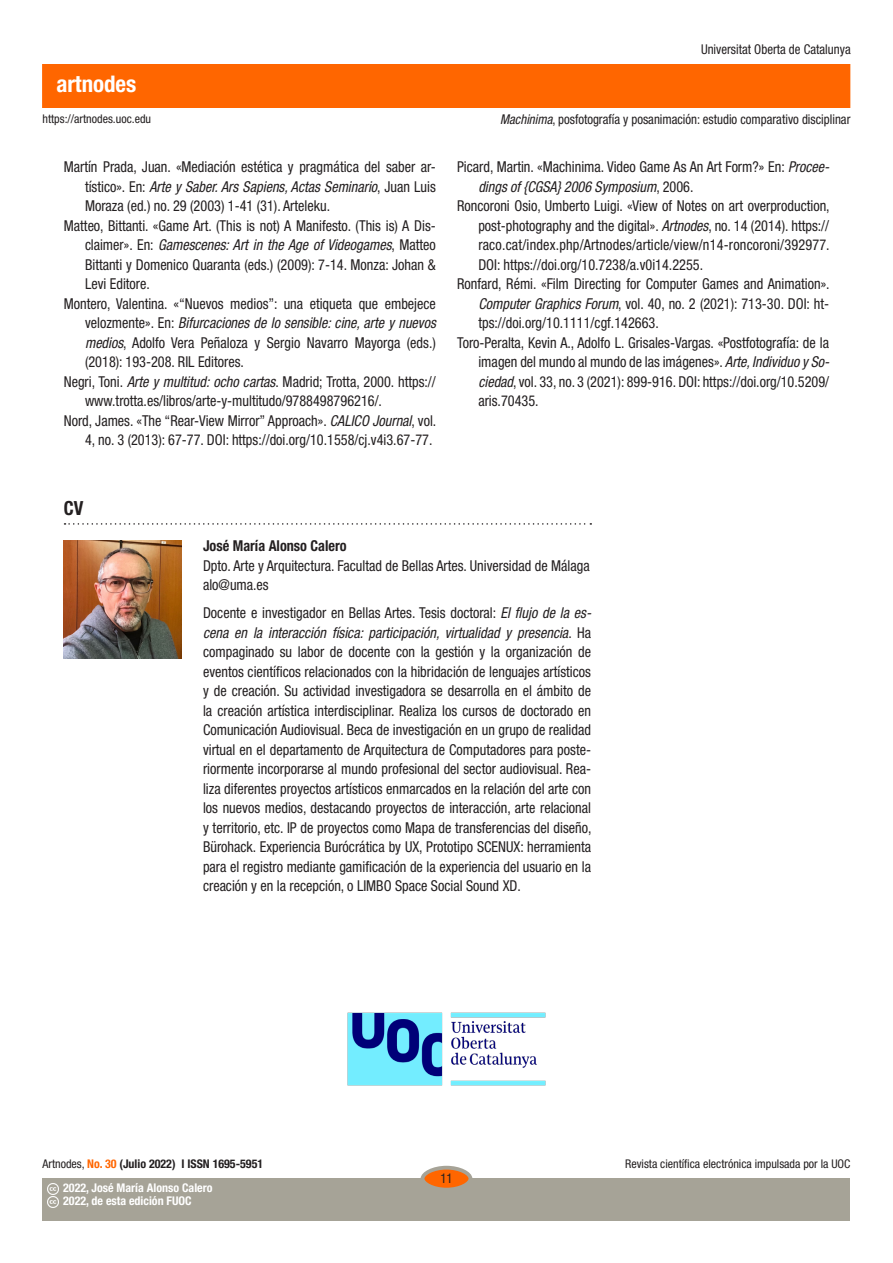
<style>
.page{position:relative;width:893px;height:1263px;background:#fff}
.page>*{position:absolute;margin:0;border:0;box-sizing:border-box;transform-origin:0 0}
.t1{font:700 condensed 22.95px "Helvetica Neue LT Std";color:#fff}
._04_CV{font:700 condensed 19.5px "Helvetica Neue LT Std";color:#231f20;scale:.95 1}
._04_biblio{font:condensed 15px/19.5px "Helvetica Neue LT Std";color:#231f20;text-align:justify;scale:.95 1}
._04_CV_autor{font:condensed 15px/19.5px "Helvetica Neue LT Std";color:#231f20;text-align:justify;scale:.95 1}
._02_texto_base_1{font:condensed 15px "Helvetica Neue LT Std";color:#231f20;scale:.95 1}
._02_texto_base_1-2{font:700 condensed 15px "Helvetica Neue LT Std";color:#231f20;scale:.95 1}
._02_texto_base_1_F{font:condensed 15px "Helvetica Neue LT Std";color:#231f20;scale:.95 1}
.t2{font:condensed 13.5px "Helvetica Neue LT Std";color:#231f20;scale:.95 1}
.t3{font:condensed 12px "Helvetica Neue LT Std";color:#231f20}
.t4{font:700 condensed 12px/13.5px "Helvetica Neue LT Std";color:#fff}
.t5{font:700 condensed 12px "Helvetica Neue LT Std";color:#231f20}
.s1{font-style:italic}
.s2{font-weight:400}
.s3{color:#f60}
</style>
<div class="page">
<div style="left:43px;top:65px;width:807px;height:42px;background:#f60"></div>
<div style="left:43px;top:1178px;width:807px;height:42px;background:#a6a397"></div>
<div style="left:422px;top:1168px;width:48px;height:21px;background:#f60;border-radius:50%"></div>
<div style="left:421px;top:1166px;width:51px;height:25px;border:4px solid #a6a397;border-radius:50%"></div>
<svg style="left:47px;top:1183px;width:11px;height:25px"></svg>
<svg style="left:65px;top:523px;width:526px;height:2px"></svg>
<img style="left:64px;top:540px;width:118px;height:118px">
<img style="left:347px;top:1012px;width:199px;height:74px">
<h1 class="t1" style="left:56px;top:69px;width:81px">artnodes</h1>
<p class="t2" style="left:701px;top:42px;width:159px">Universitat Oberta de Catalunya</p>
<p class="t3" style="left:43px;top:112px;width:110px">https://artnodes.uoc.edu</p>
<p class="t2" style="left:500px;top:112px;width:370px"><span class="s1">Machinima</span>, posfotografía y posanimación: estudio comparativo disciplinar</p>
<p class="_04_biblio" style="left:85px;top:157px;width:371px;text-indent:-21px">Martín Prada, Juan. «Mediación estética y pragmática del saber ar&shy;tístico». En: <span class="s1">Arte y Saber. Ars Sapiens, Actas Seminario</span>, Juan Luis Moraza (ed.) no. 29 (2003) 1-41 (31). Arteleku.</p>
<p class="_04_biblio" style="left:85px;top:216px;width:371px;text-indent:-21px">Matteo, Bittanti. «Game Art. (This is not) A Manifesto. (This is) A Dis&shy;claimer». En: <span class="s1">Gamescenes: Art in the Age of Videogames</span>, Matteo Bittanti y Domenico Quaranta (eds.) (2009): 7-14. Monza: Johan &amp; Levi Editore.</p>
<p class="_04_biblio" style="left:85px;top:294px;width:371px;text-indent:-21px">Montero, Valentina. «“Nuevos medios”: una etiqueta que embejece velozmente». En: <span class="s1">Bifurcaciones de lo sensible: cine, arte y nuevos medios</span>, Adolfo Vera Peñaloza y Sergio Navarro Mayorga (eds.) (2018): 193-208. RIL Editores.</p>
<p class="_04_biblio" style="left:85px;top:372px;width:371px;text-indent:-21px">Negri, Toni. <span class="s1">Arte y multitud: ocho cartas</span>. Madrid; Trotta, 2000. https:// www.trotta.es/libros/arte-y-multitudo/9788498796216/.</p>
<p class="_04_biblio" style="left:64px;top:411px;width:394px;text-align:right">Nord, James. «The “Rear-View Mirror” Approach». <span class="s1">CALICO Journal</span>, vol.<br>4, no. 3 (2013): 67-77. DOI: https://doi.org/10.1558/cj.v4i3.67-77.</p>
<p class="_04_biblio" style="left:478px;top:157px;width:371px;text-indent:-21px">Picard, Martin. «Machinima. Video Game As An Art Form?» En: <span class="s1">Procee&shy;dings of {CGSA} 2006 Symposium</span>, 2006.</p>
<p class="_04_biblio" style="left:478px;top:196px;width:371px;text-indent:-21px">Roncoroni Osio, Umberto Luigi. «View of Notes on art overproduction, post-photography and the digital». <span class="s1">Artnodes</span>, no. 14 (2014). https:// raco.cat/index.php/Artnodes/article/view/n14-roncoroni/392977.<br>DOI: https://doi.org/10.7238/a.v0i14.2255.</p>
<p class="_04_biblio" style="left:478px;top:274px;width:371px;text-indent:-21px">Ronfard, Rémi. «Film Directing for Computer Games and Animation».<br><span class="s1">Computer Graphics Forum</span>, vol. 40, no. 2 (2021): 713-30. DOI: ht&shy;tps://doi.org/10.1111/cgf.142663.</p>
<p class="_04_biblio" style="left:478px;top:333px;width:371px;text-indent:-21px">Toro-Peralta, Kevin A., Adolfo L. Grisales-Vargas. «Postfotografía: de la imagen del mundo al mundo de las imágenes». <span class="s1">Arte, Individuo y So&shy;ciedad</span>, vol. 33, no. 3 (2021): 899-916. DOI: https://doi.org/10.5209/ aris.70435.</p>
<p class="_04_CV" style="left:64px;top:496px;width:22px">CV</p>
<p class="_02_texto_base_1-2" style="left:203px;top:537px;width:153px">José María Alonso Calero</p>
<p class="_02_texto_base_1" style="left:203px;top:557px;width:409px">Dpto. Arte y Arquitectura. Facultad de Bellas Artes. Universidad de Málaga</p>
<p class="_02_texto_base_1_F" style="left:203px;top:576px;width:71px">alo@uma.es</p>
<p class="_04_CV_autor" style="left:203px;top:603px;width:410px">Docente e investigador en Bellas Artes. Tesis doctoral: <span class="s1">El flujo de la es&shy;cena en la interacción física: participación, virtualidad y presencia</span>. Ha compaginado su labor de docente con la gestión y la organización de eventos científicos relacionados con la hibridación de lenguajes artísticos y de creación. Su actividad investigadora se desarrolla en el ámbito de la creación artística interdisciplinar. Realiza los cursos de doctorado en Comunicación Audiovisual. Beca de investigación en un grupo de realidad virtual en el departamento de Arquitectura de Computadores para poste&shy;riormente incorporarse al mundo profesional del sector audiovisual. Rea&shy;liza diferentes proyectos artísticos enmarcados en la relación del arte con los nuevos medios, destacando proyectos de interacción, arte relacional y territorio, etc. IP de proyectos como Mapa de transferencias del diseño, Bürohack. Experiencia Burócrática by UX, Prototipo SCENUX: herramienta para el registro mediante gamificación de la experiencia del usuario en la creación y en la recepción, o LIMBO Space Social Sound XD.</p>
<p class="t5" style="left:43px;top:1157px;width:222px"><span class="s2">Artnodes,</span> <span class="s3">No. 30</span> (Julio 2022) I ISSN 1695-5951</p>
<p class="t3" style="left:625px;top:1157px;width:227px">Revista científica electrónica impulsada por la UOC</p>
<p class="t4" style="left:63px;top:1181px;width:151px">2022, José María Alonso Calero<br>2022, de esta edición FUOC</p>
<p class="t2" style="left:440px;top:1171px;width:14px">11</p>
</div>
